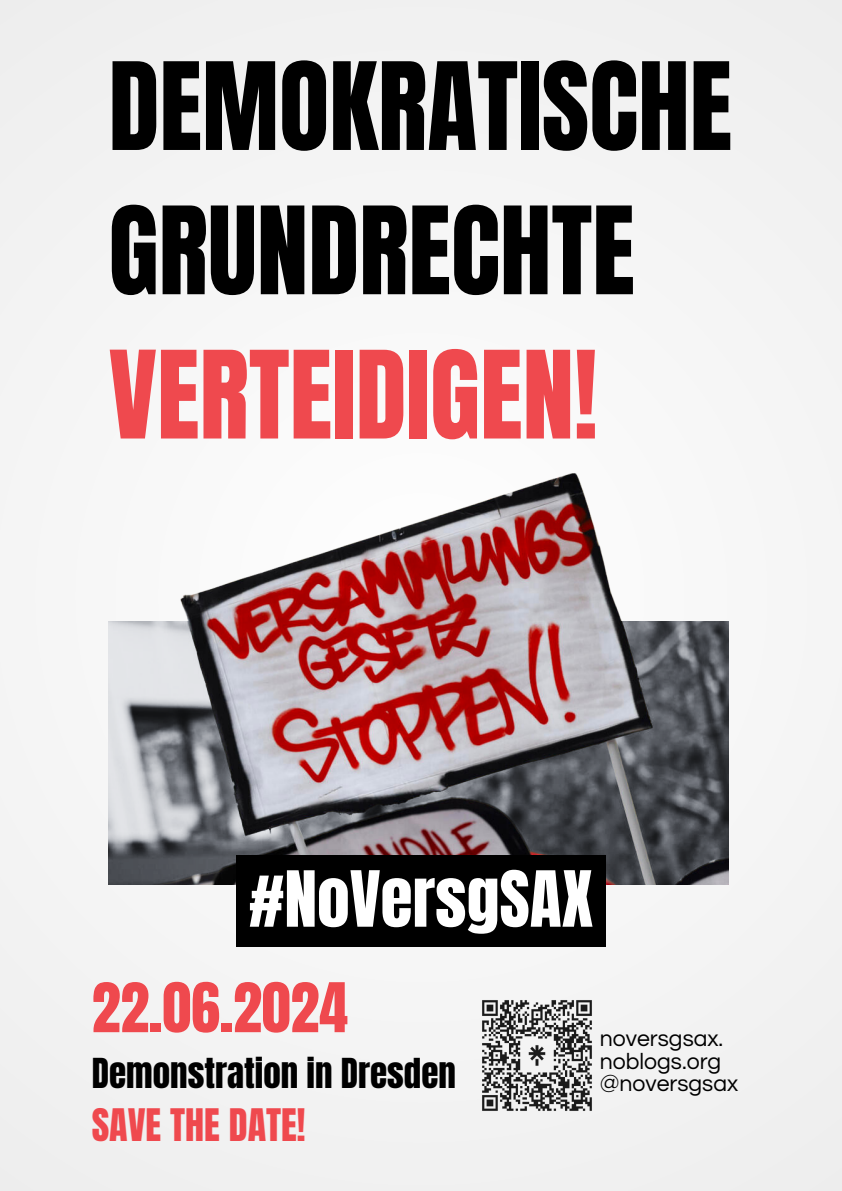
<style>
.page{position:relative;width:842px;height:1191px;background:#fff}
.page>*{position:absolute;margin:0;border:0;box-sizing:border-box;transform-origin:0 0}
.t1{font:103.3px/144.2px "Anton";color:#000}
.t2{font:65.7px "Anton";color:#fff}
.t3{font:58.1px "Anton";color:#ef494e}
.t4{font:38.1px "Anton";color:#ef494e}
.t5{font:35.1px "Anton";color:#000}
.t6{font:23px "Questrial";color:#000}
.s1{color:#ef494e}
</style>
<div class="page">
<div style="left:0;top:0;width:842px;height:1190px;background:#f4f4f4"></div>
<img style="left:109px;top:473px;width:619px;height:411px">
<div style="left:236px;top:855px;width:370px;height:91px;background:#000"></div>
<img style="left:482px;top:1000px;width:110px;height:110px">
<p class="t1" style="left:109px;top:36px;width:625px">DEMOKRATISCHE<br>GRUNDRECHTE<br><span class="s1">VERTEIDIGEN!</span></p>
<p class="t2" style="left:249px;top:851px;width:346px">#NoVersgSAX</p>
<p class="t3" style="left:92px;top:965px;width:258px">22.06.2024</p>
<p class="t5" style="left:92px;top:1047px;width:366px">Demonstration in Dresden</p>
<p class="t4" style="left:92px;top:1097px;width:215px">SAVE THE DATE!</p>
<h2 class="t6" style="left:600px;top:1026px;width:125px">noversgsax.</h2>
<h3 class="t6" style="left:600px;top:1049px;width:123px">noblogs.org</h3>
<p class="t6" style="left:600px;top:1072px;width:140px">@noversgsax</p>
</div>
